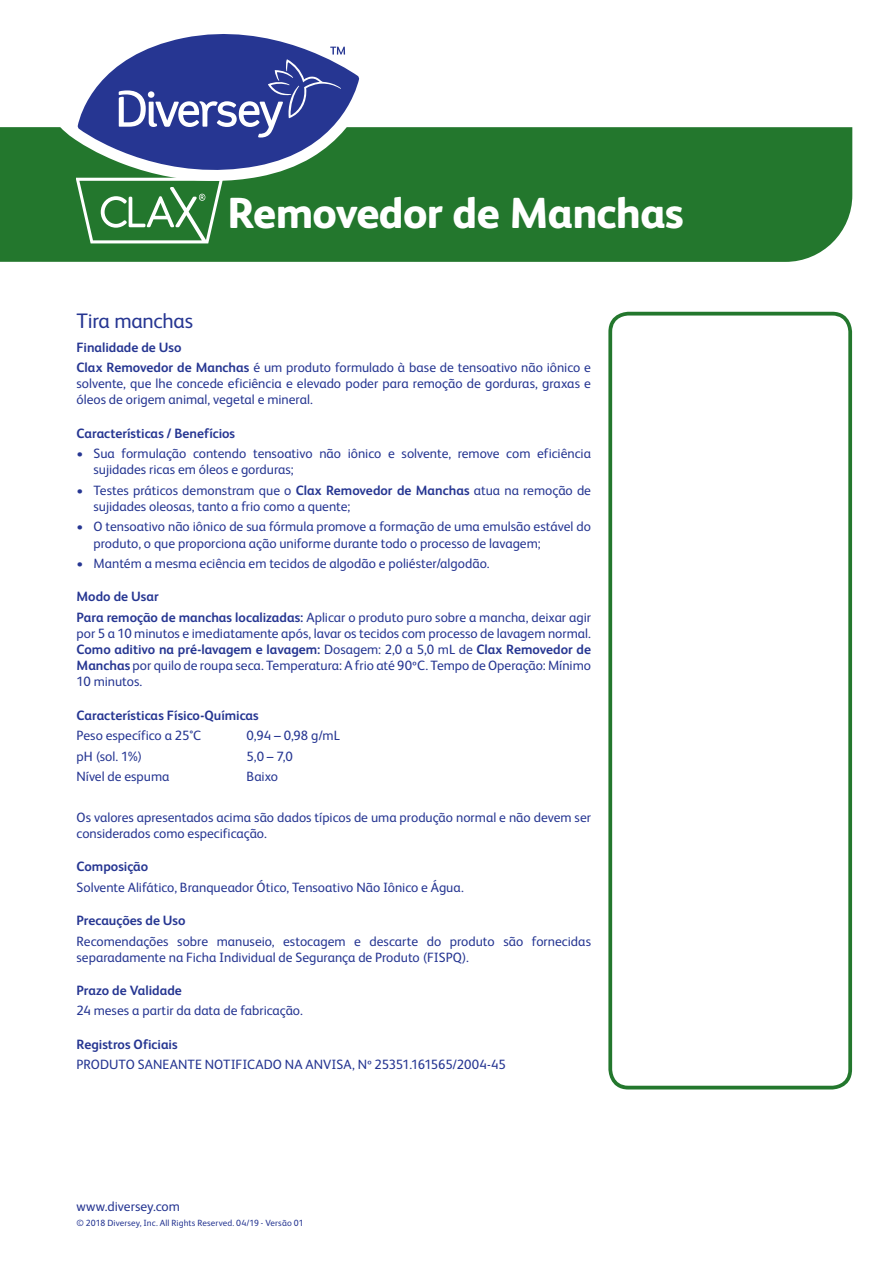
<style>
.page{position:relative;width:893px;height:1263px;background:#fff}
.page>*{position:absolute;margin:0;border:0;box-sizing:border-box;transform-origin:0 0}
.t1{font:800 43.5px "FS Albert Pro";letter-spacing:-.02em;color:#fff}
.Product_Description{font:21px "FS Albert Pro";letter-spacing:-.015em;color:#263692}
.Maintext{font:13.5px/16.2px "FS Albert Pro";color:#263692}
.Subheads{font:700 13.5px "FS Albert Pro";color:#263692}
.t2{font:9px "FS Albert Pro";letter-spacing:.01em;color:#263692}
.s1{font-weight:700}
</style>
<div class="page">
<div style="left:0;top:127px;width:852px;height:135px;background:#23772d"></div>
<svg style="left:608px;top:312px;width:244px;height:777px"></svg>
<svg style="left:77px;top:181px;width:146px;height:62px;background:#4d9055"></svg>
<svg style="left:58px;top:78px;width:316px;height:103px"></svg>
<svg style="left:78px;top:34px;width:281px;height:148px"></svg>
<svg style="left:119px;top:47px;width:226px;height:91px;background:#4a58a4"></svg>
<p class="t1" style="left:227px;top:179px;width:458px">Removedor de Manchas</p>
<p class="Product_Description" style="left:77px;top:306px;width:118px">Tira manchas</p>
<p class="Subheads" style="left:77px;top:337px;width:107px">Finalidade de Uso</p>
<p class="Maintext" style="left:77px;top:358px;width:516px;text-align:justify"><span class="s1">Clax Removedor de Manchas</span> é um produto formulado à base de tensoativo não iônico e solvente, que lhe concede eficiência e elevado poder para remoção de gorduras, graxas e óleos de origem animal, vegetal e mineral.</p>
<p class="Subheads" style="left:77px;top:423px;width:160px">Características / Benefícios</p>
<p class="Maintext" style="left:94px;top:444px;width:499px;text-indent:-17px">• Sua formulação contendo tensoativo não iônico e solvente, remove com eficiência sujidades ricas em óleos e gorduras;</p>
<p class="Maintext" style="left:94px;top:481px;width:499px;text-indent:-17px">• Testes práticos demonstram que o <span class="s1">Clax Removedor de Manchas</span> atua na remoção de sujidades oleosas, tanto a frio como a quente;</p>
<p class="Maintext" style="left:94px;top:518px;width:499px;text-indent:-17px">• O tensoativo não iônico de sua fórmula promove a formação de uma emulsão estável do produto, o que proporciona ação uniforme durante todo o processo de lavagem;</p>
<p class="Maintext" style="left:77px;top:554px;width:414px">• Mantém a mesma eciência em tecidos de algodão e poliéster/algodão.</p>
<p class="Subheads" style="left:77px;top:587px;width:84px">Modo de Usar</p>
<p class="Maintext" style="left:77px;top:608px;width:516px;text-align:justify"><span class="s1">Para remoção de manchas localizadas:</span> Aplicar o produto puro sobre a mancha, deixar agir por 5 a 10 minutos e imediatamente após, lavar os tecidos com processo de lavagem normal.<br><span class="s1">Como aditivo na pré-lavagem e lavagem:</span> Dosagem: 2,0 a 5,0 mL de <span class="s1">Clax Removedor de Manchas</span> por quilo de roupa seca. Temperatura: A frio até 90ºC. Tempo de Operação: Mínimo 10 minutos.</p>
<p class="Subheads" style="left:77px;top:705px;width:184px">Características Físico-Químicas</p>
<p class="Maintext" style="left:77px;top:726px;width:126px">Peso específico a 25°C</p>
<p class="Maintext" style="left:247px;top:726px;width:95px">0,94 – 0,98 g/mL</p>
<p class="Maintext" style="left:77px;top:747px;width:67px">pH (sol. 1%)</p>
<p class="Maintext" style="left:247px;top:747px;width:48px">5,0 – 7,0</p>
<p class="Maintext" style="left:77px;top:767px;width:95px">Nível de espuma</p>
<p class="Maintext" style="left:247px;top:767px;width:33px">Baixo</p>
<p class="Maintext" style="left:77px;top:808px;width:516px">Os valores apresentados acima são dados típicos de uma produção normal e não devem ser considerados como especificação.</p>
<p class="Subheads" style="left:77px;top:857px;width:73px">Composição</p>
<p class="Maintext" style="left:77px;top:878px;width:389px">Solvente Alifático, Branqueador Ótico, Tensoativo Não Iônico e Água.</p>
<p class="Subheads" style="left:77px;top:911px;width:111px">Precauções de Uso</p>
<p class="Maintext" style="left:77px;top:932px;width:516px">Recomendações sobre manuseio, estocagem e descarte do produto são fornecidas separadamente na Ficha Individual de Segurança de Produto (FISPQ).</p>
<p class="Subheads" style="left:77px;top:981px;width:107px">Prazo de Validade</p>
<p class="Maintext" style="left:77px;top:1002px;width:228px">24 meses a partir da data de fabricação.</p>
<p class="Subheads" style="left:77px;top:1034px;width:103px">Registros Oficiais</p>
<p class="Maintext" style="left:77px;top:1055px;width:431px">PRODUTO SANEANTE NOTIFICADO NA ANVISA, Nº 25351.161565/2004-45</p>
<p class="Maintext" style="left:77px;top:1198px;width:105px">www.diversey.com</p>
<p class="t2" style="left:77px;top:1216px;width:229px">© 2018 Diversey, Inc. All Rights Reserved. 04/19 - Versão 01</p>
</div>
